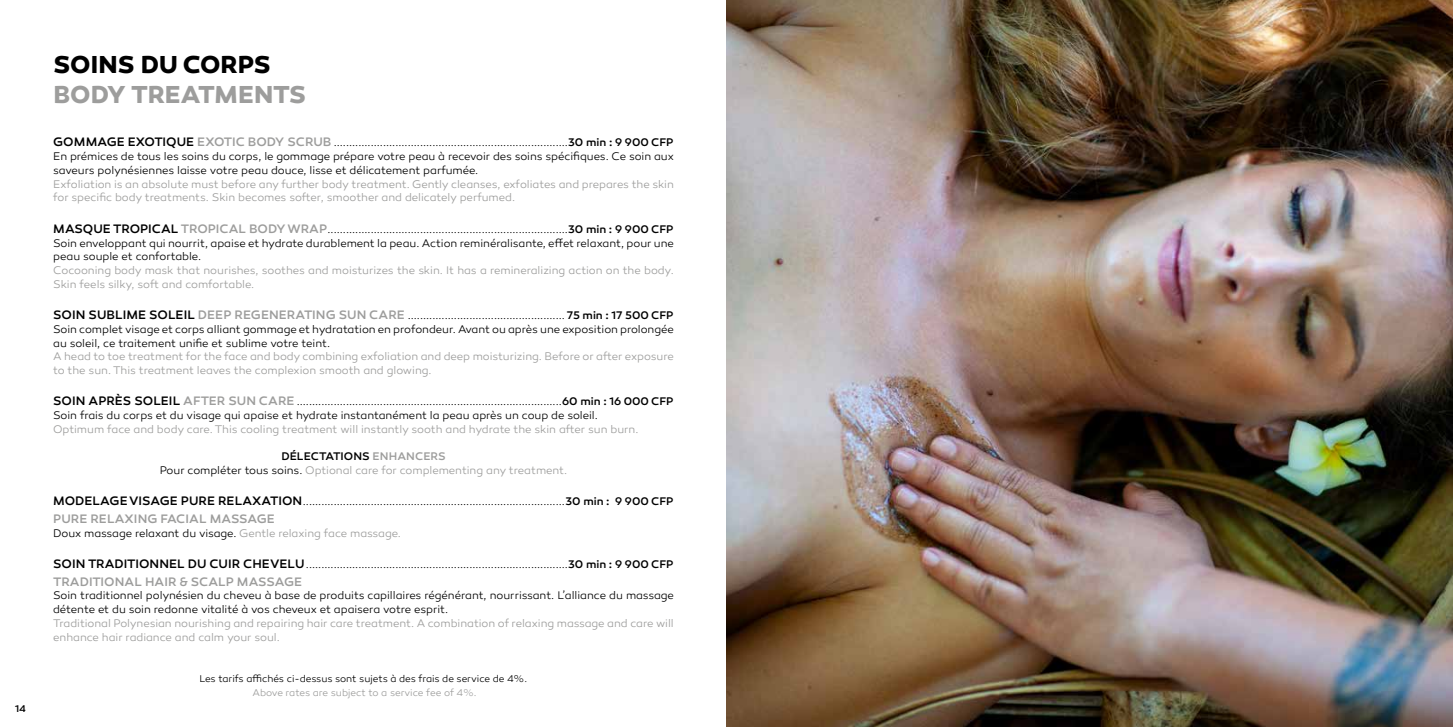
<style>
.page{position:relative;width:1453px;height:727px;background:#fff}
.page>*{position:absolute;margin:0;border:0;box-sizing:border-box;transform-origin:0 0}
.t1{font:700 25px "Canaro";letter-spacing:-.01em;color:#9d9d9c}
.t2{font:700 25px "Canaro";letter-spacing:.005em;color:#000}
.t3{font:500 12.5px "Canaro";letter-spacing:.01em;color:#9d9d9c}
.t4{font:300 11.25px/13.8px "Canaro";letter-spacing:-.005em;color:#000;text-align:justify}
.t5{font:300 11.25px/13.8px "Canaro";letter-spacing:-.005em;color:#9d9d9c}
.t6{font:300 10px "Canaro";letter-spacing:-.005em;color:#000}
.t7{font:300 10px "Canaro";color:#9d9d9c}
.t8{font:500 10px "Canaro";color:#000}
.s1{font-weight:500;font-size:12.5px}
.s2{font-weight:500;font-size:12.5px;color:#9d9d9c}
.s3{font-weight:500}
.s4{font-weight:500;color:#000}
.s5{color:#000}
.s6{color:#9d9d9c}
</style>
<div class="page">
<img style="left:726px;top:0;width:727px;height:726px">
<p class="t8" style="left:15px;top:702px;width:12px">14</p>
<h1 class="t2" style="left:54px;top:49px;width:219px">SOINS DU CORPS</h1>
<h1 class="t1" style="left:54px;top:79px;width:254px">BODY TREATMENTS</h1>
<p class="t4" style="left:53px;top:136px;width:622px"><span class="s1">GOMMAGE EXOTIQUE</span> <span class="s2">EXOTIC BODY SCRUB</span> ............................................................................<span class="s3">30 min : 9 900 CFP </span>En prémices de tous les soins du corps, le gommage prépare votre peau à recevoir des soins spécifiques. Ce soin aux saveurs polynésiennes laisse votre peau douce, lisse et délicatement parfumée.</p>
<p class="t5" style="left:53px;top:177px;width:622px">Exfoliation is an absolute must before any further body treatment. Gently cleanses, exfoliates and prepares the skin for specific body treatments. Skin becomes softer, smoother and delicately perfumed.</p>
<p class="t4" style="left:53px;top:222px;width:622px"><span class="s1">MASQUE TROPICAL</span> <span class="s2">TROPICAL BODY WRAP</span>..............................................................................<span class="s3">30 min : 9 900 CFP </span>Soin enveloppant qui nourrit, apaise et hydrate durablement la peau. Action reminéralisante, effet relaxant, pour une peau souple et confortable.</p>
<p class="t5" style="left:53px;top:263px;width:622px">Cocooning body mask that nourishes, soothes and moisturizes the skin. It has a remineralizing action on the body.<br>Skin feels silky, soft and comfortable.</p>
<p class="t4" style="left:53px;top:308px;width:622px"><span class="s1">SOIN SUBLIME SOLEIL</span> <span class="s2">DEEP REGENERATING SUN CARE</span> ................................................... <span class="s3">75 min : 17 500 CFP </span>Soin complet visage et corps alliant gommage et hydratation en profondeur. Avant ou après une exposition prolongée au soleil, ce traitement unifie et sublime votre teint.</p>
<p class="t5" style="left:53px;top:350px;width:622px">A head to toe treatment for the face and body combining exfoliation and deep moisturizing. Before or after exposure to the sun. This treatment leaves the complexion smooth and glowing.</p>
<p class="t4" style="left:53px;top:395px;width:621px"><span class="s1">SOIN APRÈS SOLEIL</span> <span class="s2">AFTER SUN CARE</span> ......................................................................................<span class="s3">60 min : 16 000 CFP<br></span>Soin frais du corps et du visage qui apaise et hydrate instantanément la peau après un coup de soleil.</p>
<p class="t5" style="left:53px;top:422px;width:587px">Optimum face and body care. This cooling treatment will instantly sooth and hydrate the skin after sun burn.</p>
<p class="t5" style="left:160px;top:450px;width:409px;text-align:center"><span class="s4">DÉLECTATIONS</span> <span class="s3">ENHANCERS<br></span><span class="s5">Pour compléter tous soins.</span> Optional care for complementing any treatment.</p>
<p class="t4" style="left:53px;top:495px;width:621px"><span class="s1">MODELAGE VISAGE PURE RELAXATION</span>.....................................................................................<span class="s3">30 min : 9 900 CFP</span></p>
<p class="t3" style="left:53px;top:511px;width:223px">PURE RELAXING FACIAL MASSAGE</p>
<p class="t4" style="left:53px;top:526px;width:349px">Doux massage relaxant du visage. <span class="s6">Gentle relaxing face massage.</span></p>
<p class="t4" style="left:53px;top:557px;width:621px"><span class="s1">SOIN TRADITIONNEL DU CUIR CHEVELU</span>.....................................................................................<span class="s3">30 min : 9 900 CFP</span></p>
<p class="t3" style="left:53px;top:573px;width:250px">TRADITIONAL HAIR &amp; SCALP MASSAGE</p>
<p class="t4" style="left:53px;top:588px;width:622px">Soin traditionnel polynésien du cheveu à base de produits capillaires régénérant, nourrissant. L’alliance du massage détente et du soin redonne vitalité à vos cheveux et apaisera votre esprit.</p>
<p class="t5" style="left:53px;top:616px;width:622px">Traditional Polynesian nourishing and repairing hair care treatment. A combination of relaxing massage and care will enhance hair radiance and calm your soul.</p>
<p class="t6" style="left:199px;top:672px;width:329px">Les tarifs affichés ci-dessus sont sujets à des frais de service de 4%.</p>
<p class="t7" style="left:252px;top:686px;width:226px">Above rates are subject to a service fee of 4%.</p>
</div>
